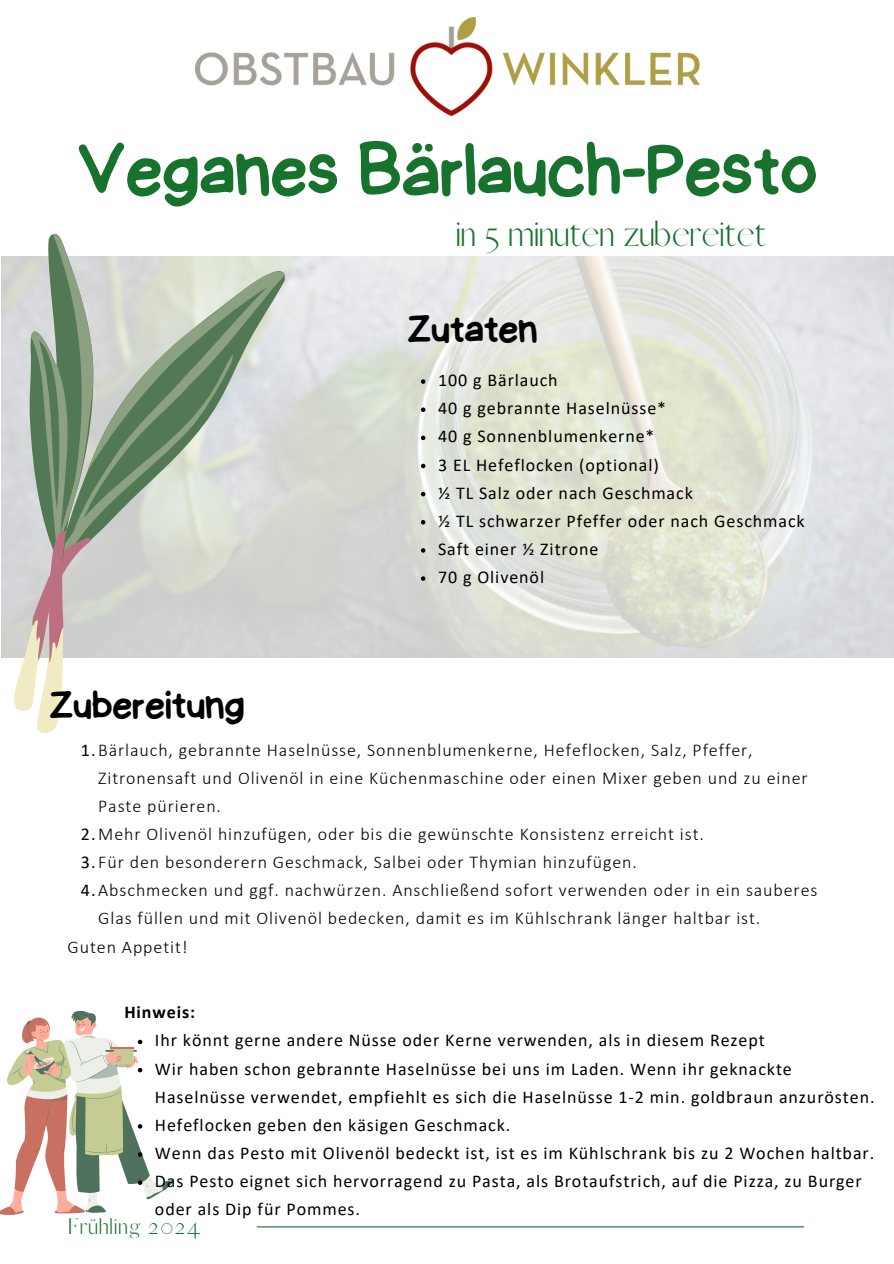
<style>
.page{position:relative;width:894px;height:1264px;background:#fff}
.page>*{position:absolute;margin:0;border:0;box-sizing:border-box;transform-origin:0 0}
.t1{font:75.15px "Handyman";color:#16722d}
.t2{font:40.5px "Handyman";color:#000}
.t3{font:32.7px "Afrah";color:#16722d}
.t4{font:20.25px "Afrah";letter-spacing:.065em;color:#16722d}
.t5{font:18px/28.2px "Calibri";letter-spacing:.05em;color:#000}
.t6{font:300 18px/28.2px "Calibri";letter-spacing:.05em;color:#000}
.t7{font:700 18px "Calibri";letter-spacing:.05em;color:#000}
.s1{font-weight:400}
</style>
<div class="page">
<hr style="left:257px;top:1226px;width:546px;height:1px;background:#16722d">
<img style="left:195px;top:17px;width:504px;height:98px">
<img style="left:1px;top:257px;width:892px;height:400px">
<svg style="left:95px;top:271px;width:190px;height:291px;background:#b6c2b3"></svg>
<svg style="left:14px;top:233px;width:81px;height:500px;background:#b3baad"></svg>
<svg style="left:421px;top:379px;width:4px;height:5px"></svg>
<svg style="left:421px;top:407px;width:4px;height:5px"></svg>
<svg style="left:421px;top:435px;width:4px;height:5px"></svg>
<svg style="left:421px;top:464px;width:4px;height:4px"></svg>
<svg style="left:421px;top:492px;width:4px;height:4px"></svg>
<svg style="left:421px;top:520px;width:4px;height:4px"></svg>
<svg style="left:421px;top:548px;width:4px;height:4px"></svg>
<svg style="left:421px;top:576px;width:4px;height:5px"></svg>
<svg style="left:0;top:1010px;width:174px;height:204px"></svg>
<p class="t1" style="left:77px;top:132px;width:741px">Veganes Bärlauch-Pesto</p>
<p class="t3" style="left:455px;top:213px;width:312px">in 5 minuten zubereitet</p>
<p class="t2" style="left:407px;top:308px;width:132px">Zutaten</p>
<h1 class="t5" style="left:438px;top:367px;width:121px">100 g Bärlauch</h1>
<h3 class="t5" style="left:438px;top:395px;width:229px">40 g gebrannte Haselnüsse*</h3>
<p class="t5" style="left:438px;top:424px;width:218px">40 g Sonnenblumenkerne*</p>
<p class="t5" style="left:438px;top:452px;width:222px">3 EL Hefeflocken (optional)</p>
<h2 class="t5" style="left:438px;top:480px;width:256px">½ TL Salz oder nach Geschmack</h2>
<p class="t5" style="left:438px;top:508px;width:368px">½ TL schwarzer Pfeffer oder nach Geschmack</p>
<p class="t5" style="left:438px;top:536px;width:162px">Saft einer ½ Zitrone</p>
<p class="t5" style="left:438px;top:564px;width:108px">70 g Olivenöl</p>
<p class="t2" style="left:49px;top:684px;width:196px">Zubereitung</p>
<p class="t6" style="left:98px;top:737px;width:710px;text-indent:-17px"><span class="s1">1.</span>Bärlauch, gebrannte Haselnüsse, Sonnenblumenkerne, Hefeflocken, Salz, Pfeffer,<br>Zitronensaft und Olivenöl in eine Küchenmaschine oder einen Mixer geben und zu einer<br>Paste pürieren.</p>
<h2 class="t6" style="left:81px;top:821px;width:624px"><span class="s1">2.</span>Mehr Olivenöl hinzufügen, oder bis die gewünschte Konsistenz erreicht ist.</h2>
<p class="t6" style="left:81px;top:849px;width:557px"><span class="s1">3.</span>Für den besonderern Geschmack, Salbei oder Thymian hinzufügen.</p>
<p class="t6" style="left:98px;top:877px;width:720px;text-indent:-17px"><span class="s1">4.</span>Abschmecken und ggf. nachwürzen. Anschließend sofort verwenden oder in ein sauberes<br>Glas füllen und mit Olivenöl bedecken, damit es im Kühlschrank länger haltbar ist.</p>
<p class="t6" style="left:68px;top:934px;width:121px">Guten Appetit!</p>
<p class="t7" style="left:124px;top:1004px;width:72px">Hinweis:</p>
<h5 class="t5" style="left:155px;top:1027px;width:611px">Ihr könnt gerne andere Nüsse oder Kerne verwenden, als in diesem Rezept</h5>
<p class="t5" style="left:155px;top:1055px;width:720px">Wir haben schon gebrannte Haselnüsse bei uns im Laden. Wenn ihr geknackte<br>Haselnüsse verwendet, empfiehlt es sich die Haselnüsse 1-2 min. goldbraun anzurösten.</p>
<p class="t5" style="left:155px;top:1112px;width:357px">Hefeflocken geben den käsigen Geschmack.</p>
<p class="t5" style="left:155px;top:1140px;width:720px">Wenn das Pesto mit Olivenöl bedeckt ist, ist es im Kühlschrank bis zu 2 Wochen haltbar.</p>
<p class="t5" style="left:155px;top:1168px;width:708px">Das Pesto eignet sich hervorragend zu Pasta, als Brotaufstrich, auf die Pizza, zu Burger oder als Dip für Pommes.</p>
<p class="t4" style="left:68px;top:1213px;width:134px">Frühling 2024</p>
</div>
